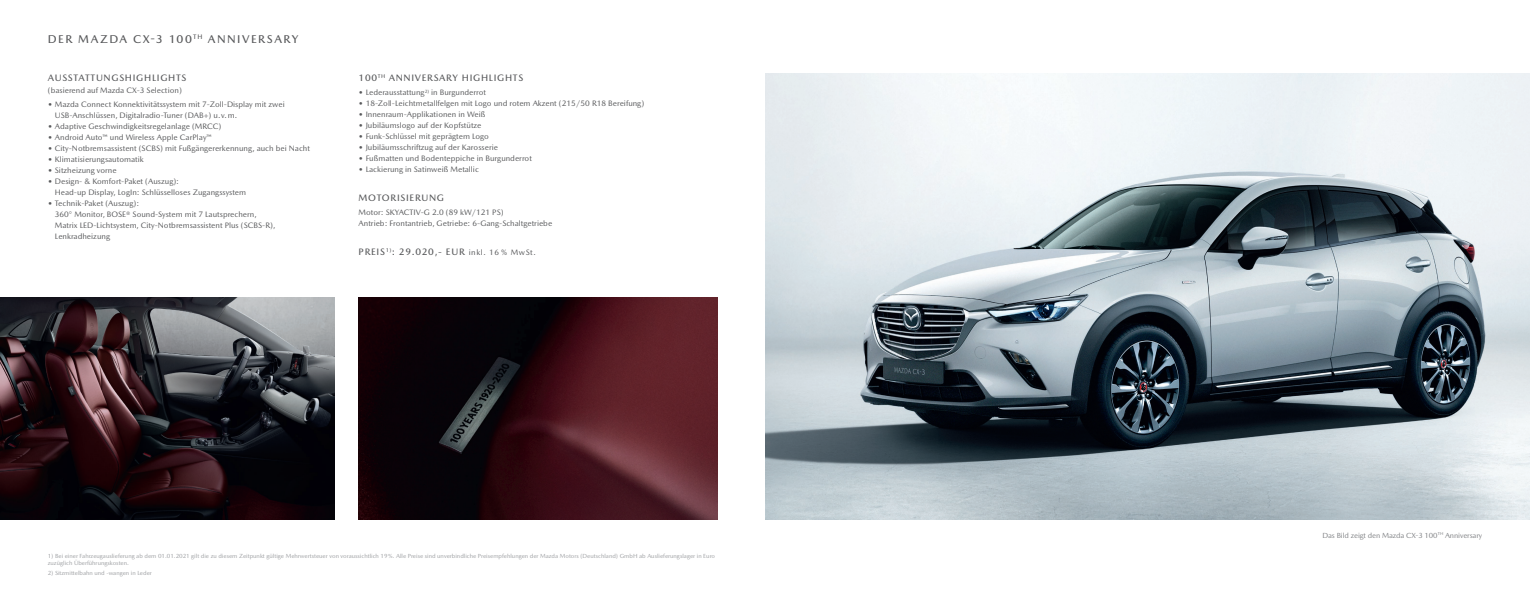
<style>
.page{position:relative;width:1530px;height:594px;background:#fff}
.page>*{position:absolute;margin:0;border:0;box-sizing:border-box;transform-origin:0 0}
.t1{font:500 11.5px "Mazda Type";letter-spacing:.13em;color:#57585a}
.t2{font:500 9.5px "Mazda Type";letter-spacing:.075em;color:#57585a}
.t3{font:8px/11px "Mazda Type";color:#57585a}
.t4{font:7.5px "Mazda Type";letter-spacing:-.01em;color:#808285}
.t5{font:6px/7.2px "Mazda Type";color:#9d9fa2}
.s1{font-weight:400;font-size:8px}
</style>
<div class="page">
<img style="left:359px;top:297px;width:359px;height:223px">
<img style="left:0;top:297px;width:335px;height:223px">
<img style="left:765px;top:74px;width:765px;height:446px">
<h1 class="t1" style="left:48px;top:32px;width:252px">DER MAZDA CX-3 100<sup>TH</sup> ANNIVERSARY</h1>
<p class="t2" style="left:48px;top:72px;width:140px">AUSSTATTUNGSHIGHLIGHTS</p>
<p class="t3" style="left:48px;top:85px;width:136px">(basierend auf Mazda CX-3 Selection)</p>
<p class="t3" style="left:55px;top:99px;width:231px;text-indent:-7px">• Mazda Connect Konnektivitätssystem mit 7-Zoll-Display mit zwei<br>USB-Anschlüssen, Digitalradio-Tuner (DAB+) u. v.m.</p>
<p class="t3" style="left:48px;top:121px;width:175px">• Adaptive Geschwindigkeitsregelanlage (MRCC)</p>
<p class="t3" style="left:48px;top:132px;width:165px">• Android Auto™ und Wireless Apple CarPlay™</p>
<p class="t3" style="left:48px;top:143px;width:264px">• City-Notbremsassistent (SCBS) mit Fußgängererkennung, auch bei Nacht</p>
<p class="t3" style="left:48px;top:154px;width:98px">• Klimatisierungsautomatik</p>
<p class="t3" style="left:48px;top:165px;width:70px">• Sitzheizung vorne</p>
<p class="t3" style="left:55px;top:176px;width:193px;text-indent:-7px">• Design- &amp; Komfort-Paket (Auszug):<br>Head-up Display, LogIn: Schlüsselloses Zugangssystem</p>
<p class="t3" style="left:55px;top:198px;width:222px;text-indent:-7px">• Technik-Paket (Auszug):<br>360° Monitor, BOSE® Sound-System mit 7 Lautsprechern, Matrix LED-Lichtsystem, City-Notbremsassistent Plus (SCBS-R), Lenkradheizung</p>
<p class="t2" style="left:359px;top:72px;width:166px">100<sup>TH</sup> ANNIVERSARY HIGHLIGHTS</p>
<p class="t3" style="left:359px;top:87px;width:129px">• Lederausstattung<sup>2)</sup> in Burgunderrot</p>
<p class="t3" style="left:359px;top:98px;width:287px">• 18-Zoll-Leichtmetallfelgen mit Logo und rotem Akzent (215/50 R18 Bereifung)</p>
<p class="t3" style="left:359px;top:109px;width:128px">• Innenraum-Applikationen in Weiß</p>
<p class="t3" style="left:359px;top:120px;width:124px">• Jubiläumslogo auf der Kopfstütze</p>
<p class="t3" style="left:359px;top:131px;width:132px">• Funk-Schlüssel mit geprägtem Logo</p>
<p class="t3" style="left:359px;top:142px;width:141px">• Jubiläumsschriftzug auf der Karosserie</p>
<p class="t3" style="left:359px;top:153px;width:175px">• Fußmatten und Bodenteppiche in Burgunderrot</p>
<p class="t3" style="left:359px;top:164px;width:122px">• Lackierung in Satinweiß Metallic</p>
<p class="t2" style="left:359px;top:192px;width:87px">MOTORISIERUNG</p>
<p class="t3" style="left:359px;top:207px;width:195px">Motor: SKYACTIV-G 2.0 (89 kW/121 PS)<br>Antrieb: Frontantrieb, Getriebe: 6-Gang-Schaltgetriebe</p>
<p class="t2" style="left:359px;top:246px;width:179px">PREIS<sup>1)</sup>: 29.020,- EUR <span class="s1">inkl. 16 % MwSt.</span></p>
<p class="t5" style="left:48px;top:553px;width:669px">1) Bei einer Fahrzeugauslieferung ab dem 01.01.2021 gilt die zu diesem Zeitpunkt gültige Mehrwertsteuer von voraussichtlich 19%. Alle Preise sind unverbindliche Preisempfehlungen der Mazda Motors (Deutschland) GmbH ab Auslieferungslager in Euro zuzüglich Überführungskosten.</p>
<p class="t5" style="left:48px;top:570px;width:106px">2) Sitzmittelbahn und -wangen in Leder</p>
<p class="t4" style="left:1322px;top:531px;width:161px">Das Bild zeigt den Mazda CX-3 100<sup>TH</sup> Anniversary</p>
</div>
